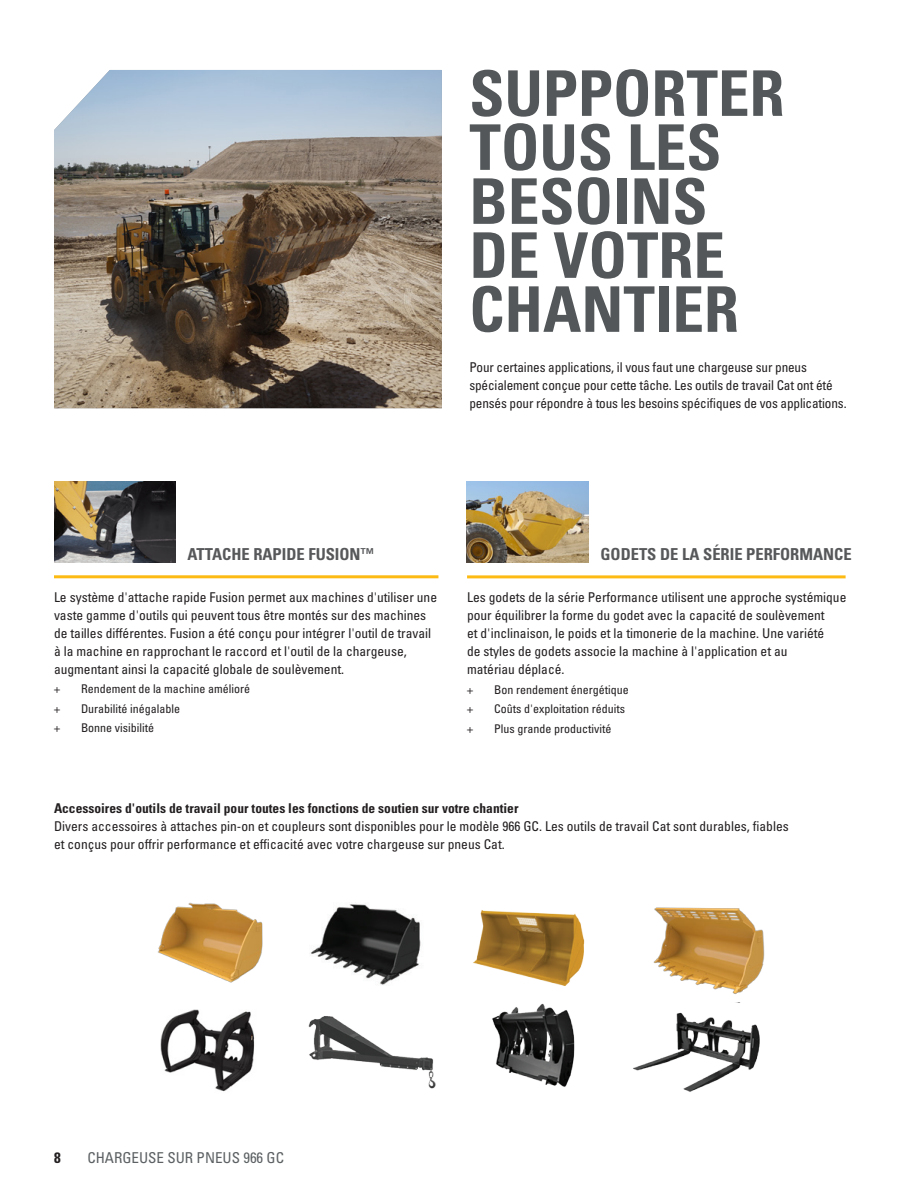
<style>
.page{position:relative;width:918px;height:1188px;background:#fff}
.page>*{position:absolute;margin:0;border:0;box-sizing:border-box;transform-origin:0 0}
.t1{font:63px/54px "Univers LTCYR 67 Bold Cond";color:#535759}
.t2{font:16.5px "Univers LTCYR 67 Bold Cond";color:#57585a}
.t3{font:condensed 15px "Univers LTCYR 57";color:#5d6163}
.t4{font:15px "Univers LTCYR 67 Bold Cond";color:#231f20}
.t5{font:condensed 13.5px/18px "Univers LTCYR 57";color:#231f20}
.t6{font:13.5px "Univers LTCYR 67 Bold Cond";color:#231f20}
.t7{font:condensed 12px "Univers LTCYR 57";color:#231f20}
</style>
<div class="page">
<img style="left:54px;top:70px;width:388px;height:338px">
<hr style="left:54px;top:575px;width:384px;height:3px;background:#fcba13">
<hr style="left:467px;top:575px;width:379px;height:3px;background:#fcba13">
<img style="left:54px;top:482px;width:122px;height:81px">
<img style="left:467px;top:482px;width:121px;height:81px">
<img style="left:158px;top:902px;width:105px;height:81px">
<img style="left:310px;top:904px;width:111px;height:81px">
<img style="left:473px;top:910px;width:112px;height:76px">
<img style="left:653px;top:907px;width:112px;height:87px">
<img style="left:492px;top:1003px;width:83px;height:84px">
<img style="left:308px;top:1016px;width:128px;height:73px">
<img style="left:633px;top:1012px;width:127px;height:80px">
<img style="left:160px;top:1009px;width:95px;height:83px">
<h1 class="t1" style="left:469px;top:65px;width:317px">SUPPORTER<br>TOUS LES<br>BESOINS<br>DE VOTRE<br>CHANTIER</h1>
<p class="t5" style="left:469px;top:358px;width:379px">Pour certaines applications, il vous faut une chargeuse sur pneus spécialement conçue pour cette tâche. Les outils de travail Cat ont été pensés pour répondre à tous les besoins spécifiques de vos applications.</p>
<p class="t2" style="left:188px;top:544px;width:189px">ATTACHE RAPIDE FUSION™</p>
<p class="t2" style="left:601px;top:544px;width:253px">GODETS DE LA SÉRIE PERFORMANCE</p>
<p class="t5" style="left:54px;top:588px;width:385px">Le système d'attache rapide Fusion permet aux machines d'utiliser une vaste gamme d'outils qui peuvent tous être montés sur des machines de tailles différentes. Fusion a été conçu pour intégrer l'outil de travail à la machine en rapprochant le raccord et l'outil de la chargeuse, augmentant ainsi la capacité globale de soulèvement.</p>
<p class="t7" style="left:54px;top:681px;width:7px">+</p>
<p class="t7" style="left:81px;top:681px;width:171px">Rendement de la machine amélioré</p>
<p class="t7" style="left:54px;top:701px;width:7px">+</p>
<p class="t7" style="left:81px;top:701px;width:101px">Durabilité inégalable</p>
<p class="t7" style="left:54px;top:720px;width:7px">+</p>
<p class="t7" style="left:81px;top:720px;width:75px">Bonne visibilité</p>
<p class="t5" style="left:467px;top:588px;width:381px">Les godets de la série Performance utilisent une approche systémique pour équilibrer la forme du godet avec la capacité de soulèvement<br>et d'inclinaison, le poids et la timonerie de la machine. Une variété<br>de styles de godets associe la machine à l'application et au<br>matériau déplacé.</p>
<p class="t7" style="left:467px;top:682px;width:7px">+</p>
<p class="t7" style="left:494px;top:682px;width:136px">Bon rendement énergétique</p>
<p class="t7" style="left:467px;top:701px;width:7px">+</p>
<p class="t7" style="left:494px;top:701px;width:132px">Coûts d'exploitation réduits</p>
<p class="t7" style="left:467px;top:721px;width:7px">+</p>
<p class="t7" style="left:494px;top:721px;width:119px">Plus grande productivité</p>
<p class="t6" style="left:54px;top:800px;width:466px">Accessoires d'outils de travail pour toutes les fonctions de soutien sur votre chantier</p>
<p class="t5" style="left:54px;top:817px;width:736px">Divers accessoires à attaches pin-on et coupleurs sont disponibles pour le modèle 966 GC. Les outils de travail Cat sont durables, fiables et conçus pour offrir performance et efficacité avec votre chargeuse sur pneus Cat.</p>
<p class="t4" style="left:54px;top:1148px;width:8px">8</p>
<p class="t3" style="left:87px;top:1148px;width:198px">CHARGEUSE SUR PNEUS 966 GC</p>
</div>
